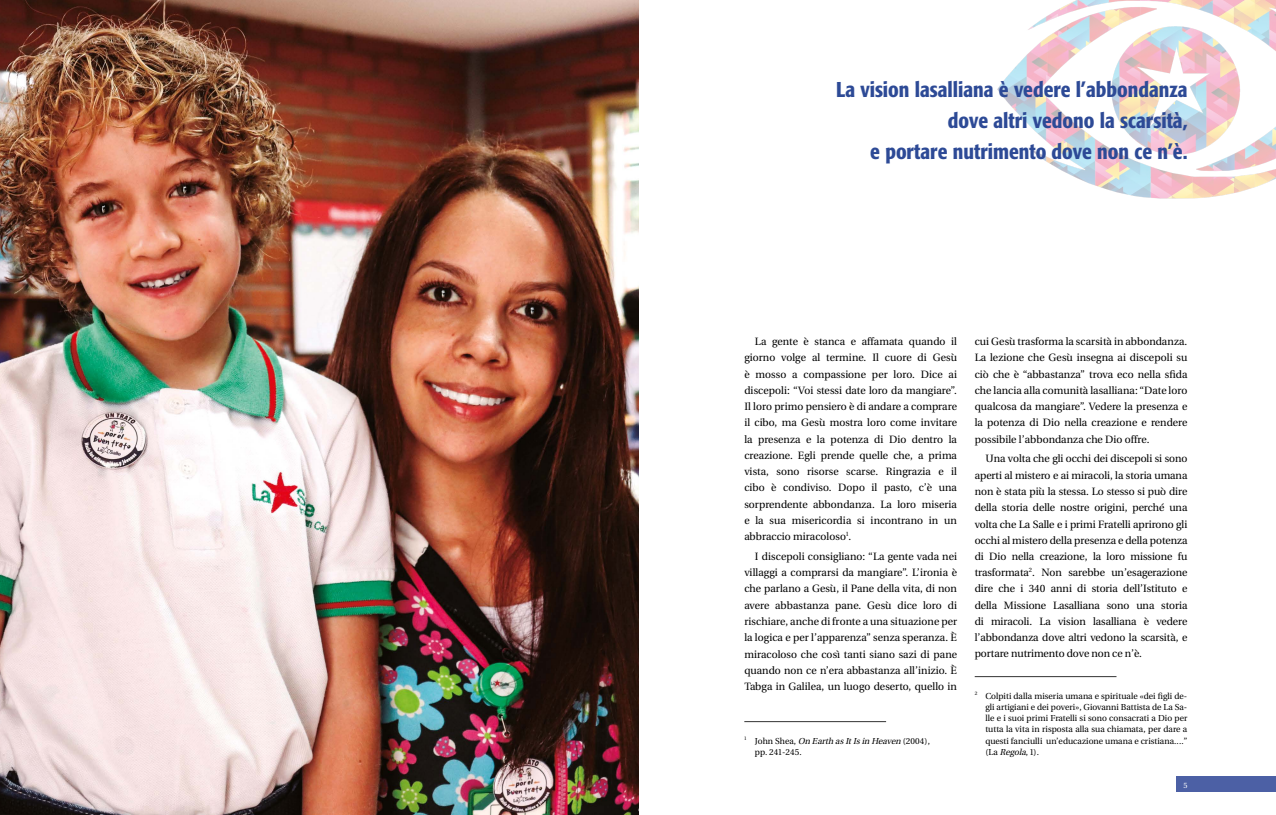
<style>
.page{position:relative;width:1276px;height:815px;background:#fff}
.page>*{position:absolute;margin:0;border:0;box-sizing:border-box;transform-origin:0 0}
.t1{font:500 condensed 21.25px/31.2px "Formata";color:#2d4a96;text-align:right}
.t2{font:13.75px/16.2px "Utopia Headline";letter-spacing:.005em;color:#000;text-align:justify}
.t3{font:11.25px/11.2px "Utopia Headline";letter-spacing:.01em;color:#000}
.t4{font:10px "Utopia Headline";color:#fff}
.s1{font-style:italic}
</style>
<div class="page">
<img style="left:997px;top:0;width:279px;height:199px">
<div style="left:1176px;top:776px;width:100px;height:16px;background:#4c60a5"></div>
<img style="left:0;top:0;width:639px;height:815px">
<hr style="left:744px;top:721px;width:142px;height:1px;background:#333">
<hr style="left:974px;top:676px;width:142px;height:1px;background:#333">
<h1 class="t1" style="left:836px;top:73px;width:353px">La vision lasalliana è vedere l’abbondanza dove altri vedono la scarsità,<br>e portare nutrimento dove non ce n’è.</h1>
<p class="t2" style="left:744px;top:334px;width:214px;text-indent:11px">La gente è stanca e affamata quando il giorno volge al termine. Il cuore di Gesù è mosso a compassione per loro. Dice ai discepoli: “Voi stessi date loro da mangiare”.<br>Il loro primo pensiero è di andare a comprare il cibo, ma Gesù mostra loro come invitare la presenza e la potenza di Dio dentro la creazione. Egli prende quelle che, a prima vista, sono risorse scarse. Ringrazia e il cibo è condiviso. Dopo il pasto, c’è una sorprendente abbondanza. La loro miseria e la sua misericordia si incontrano in un abbraccio miracoloso<sup>1</sup>.</p>
<p class="t2" style="left:744px;top:548px;width:214px;text-indent:11px">I discepoli consigliano: “La gente vada nei villaggi a comprarsi da mangiare”. L’ironia è che parlano a Gesù, il Pane della vita, di non avere abbastanza pane. Gesù dice loro di rischiare, anche di fronte a una situazione per la logica e per l’apparenza” senza speranza. È miracoloso che così tanti siano sazi di pane quando non ce n’era abbastanza all’inizio. È Tabga in Galilea, un luogo deserto, quello in</p>
<p class="t3" style="left:755px;top:735px;width:177px;text-indent:-11px"><sup>1</sup> John Shea, <span class="s1">On Earth asItIsin Heaven</span> (2004), pp. 241-245.</p>
<p class="t2" style="left:974px;top:334px;width:214px">cui Gesù trasforma la scarsità in abbondanza.<br>La lezione che Gesù insegna ai discepoli su ciò che è “abbastanza” trova eco nella sfida che lancia alla comunità lasalliana: “Date loro qualcosa da mangiare”. Vedere la presenza e la potenza di Dio nella creazione e rendere possibile l’abbondanza che Dio offre.</p>
<p class="t2" style="left:974px;top:451px;width:214px;text-indent:11px">Una volta che gli occhi dei discepoli si sono aperti al mistero e ai miracoli, la storia umana non è stata più la stessa. Lo stesso si può dire della storia delle nostre origini, perché una volta che La Salle e i primi Fratelli aprirono gli occhi al mistero della presenza e della potenza di Dio nella creazione, la loro missione fu trasformata<sup>2</sup>. Non sarebbe un’esagerazione dire che i 340 anni di storia dell’Istituto e della Missione Lasalliana sono una storia di miracoli. La vision lasalliana è vedere l’abbondanza dove altri vedono la scarsità, e portare nutrimento dove non ce n’è.</p>
<p class="t3" style="left:985px;top:690px;width:203px;text-align:justify;text-indent:-11px"><sup>2</sup> Colpiti dalla miseria umana e spirituale «dei figli de&shy;gli artigiani e dei poveri», Giovanni Battista de La Sa&shy;lle e i suoi primi Fratelli si sono consacrati a Dio per tutta la vita in risposta alla sua chiamata, per dare a questi fanciulli un’educazione umana e cristiana....” ( L a <span class="s1">Regola</span>, 1 ) .</p>
<p class="t4" style="left:1183px;top:780px;width:6px">5</p>
</div>
